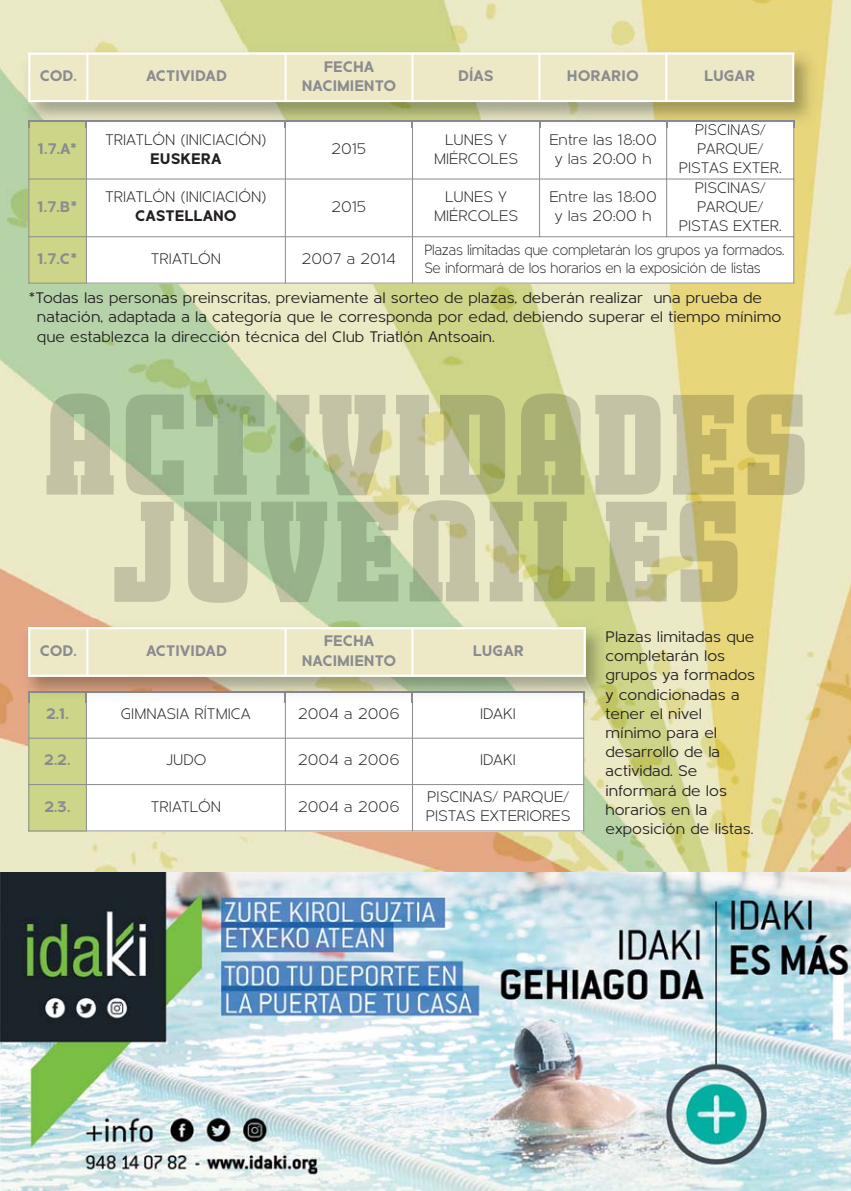
<style>
.page{position:relative;width:851px;height:1191px;background:#fff}
.page>*{position:absolute;margin:0;border:0;box-sizing:border-box;transform-origin:0 0}
.t1{font:16px/19.2px "Metrisch";color:#231f20}
.t2{font:300 16px/19.2px "Metrisch";color:#231f20;text-align:center}
.t3{font:700 16px/19.2px "Metrisch";color:#8a8c8e;text-align:center}
.t4{font:700 16px "Metrisch";color:#231f20}
.t5{font:300 15.6px/18.6px "Metrisch";letter-spacing:-.015em;color:#231f20;scale:.9 1}
</style>
<div class="page">
<img style="left:0;top:0;width:850px;height:872px">
<div style="left:28px;top:121px;width:58px;height:58px;background:#cdd588"></div>
<div style="left:86px;top:121px;width:199px;height:58px;background:#fff"></div>
<div style="left:285px;top:121px;width:127px;height:58px;background:#fff"></div>
<div style="left:412px;top:121px;width:127px;height:58px;background:#fff"></div>
<div style="left:539px;top:121px;width:127px;height:58px;background:#fff"></div>
<div style="left:666px;top:121px;width:128px;height:58px;background:#fff"></div>
<div style="left:28px;top:179px;width:58px;height:58px;background:#cdd588"></div>
<div style="left:86px;top:179px;width:199px;height:58px;background:#fff"></div>
<div style="left:285px;top:179px;width:127px;height:58px;background:#fff"></div>
<div style="left:412px;top:179px;width:127px;height:58px;background:#fff"></div>
<div style="left:539px;top:179px;width:127px;height:58px;background:#fff"></div>
<div style="left:666px;top:179px;width:128px;height:58px;background:#fff"></div>
<div style="left:28px;top:237px;width:58px;height:47px;background:#cdd588"></div>
<div style="left:86px;top:237px;width:199px;height:47px;background:#fff"></div>
<div style="left:285px;top:237px;width:127px;height:47px;background:#fff"></div>
<div style="left:412px;top:237px;width:381px;height:47px;background:#fff"></div>
<hr style="left:28px;top:121px;width:1px;height:163px;background:#8a8c8e">
<hr style="left:86px;top:121px;width:1px;height:163px;background:#8a8c8e">
<hr style="left:285px;top:121px;width:1px;height:163px;background:#8a8c8e">
<hr style="left:412px;top:121px;width:1px;height:163px;background:#8a8c8e">
<hr style="left:539px;top:121px;width:1px;height:116px;background:#8a8c8e">
<hr style="left:666px;top:121px;width:1px;height:116px;background:#8a8c8e">
<hr style="left:793px;top:121px;width:1px;height:163px;background:#8a8c8e">
<hr style="left:28px;top:178px;width:766px;height:1px;background:#8a8c8e">
<hr style="left:28px;top:236px;width:766px;height:1px;background:#8a8c8e">
<hr style="left:28px;top:283px;width:766px;height:1px;background:#8a8c8e">
<img style="left:20px;top:44px;width:800px;height:84px">
<img style="left:28px;top:121px;width:766px;height:7px">
<img style="left:696px;top:124px;width:69px;height:4px">
<div style="left:28px;top:53px;width:59px;height:49px;background:#ede9c6"></div>
<div style="left:87px;top:53px;width:198px;height:49px;background:#ede9c6"></div>
<div style="left:285px;top:53px;width:127px;height:49px;background:#ede9c6"></div>
<div style="left:412px;top:53px;width:127px;height:49px;background:#ede9c6"></div>
<div style="left:539px;top:53px;width:127px;height:49px;background:#ede9c6"></div>
<div style="left:666px;top:53px;width:128px;height:49px;background:#ede9c6"></div>
<hr style="left:28px;top:53px;width:2px;height:49px;background:#fff">
<hr style="left:86px;top:53px;width:2px;height:49px;background:#fff">
<hr style="left:284px;top:53px;width:2px;height:49px;background:#fff">
<hr style="left:411px;top:53px;width:2px;height:49px;background:#fff">
<hr style="left:538px;top:53px;width:2px;height:49px;background:#fff">
<hr style="left:665px;top:53px;width:2px;height:49px;background:#fff">
<hr style="left:792px;top:53px;width:2px;height:49px;background:#fff">
<hr style="left:28px;top:53px;width:766px;height:2px;background:#fff">
<hr style="left:28px;top:100px;width:766px;height:2px;background:#fff">
<div style="left:28px;top:691px;width:58px;height:47px;background:#cdd588"></div>
<div style="left:86px;top:691px;width:199px;height:47px;background:#fff"></div>
<div style="left:285px;top:691px;width:127px;height:47px;background:#fff"></div>
<div style="left:412px;top:691px;width:172px;height:47px;background:#fff"></div>
<div style="left:28px;top:738px;width:58px;height:46px;background:#cdd588"></div>
<div style="left:86px;top:738px;width:199px;height:46px;background:#fff"></div>
<div style="left:285px;top:738px;width:127px;height:46px;background:#fff"></div>
<div style="left:412px;top:738px;width:172px;height:46px;background:#fff"></div>
<div style="left:28px;top:784px;width:58px;height:47px;background:#cdd588"></div>
<div style="left:86px;top:784px;width:199px;height:47px;background:#fff"></div>
<div style="left:285px;top:784px;width:127px;height:47px;background:#fff"></div>
<div style="left:412px;top:784px;width:172px;height:47px;background:#fff"></div>
<hr style="left:28px;top:691px;width:1px;height:140px;background:#8a8c8e">
<hr style="left:86px;top:691px;width:1px;height:140px;background:#8a8c8e">
<hr style="left:285px;top:691px;width:1px;height:140px;background:#8a8c8e">
<hr style="left:412px;top:691px;width:1px;height:140px;background:#8a8c8e">
<hr style="left:583px;top:691px;width:1px;height:140px;background:#8a8c8e">
<hr style="left:28px;top:737px;width:556px;height:1px;background:#8a8c8e">
<hr style="left:28px;top:784px;width:556px;height:1px;background:#8a8c8e">
<hr style="left:28px;top:830px;width:556px;height:1px;background:#8a8c8e">
<img style="left:19px;top:618px;width:592px;height:84px">
<img style="left:28px;top:691px;width:556px;height:11px">
<div style="left:28px;top:627px;width:59px;height:49px;background:#ede9c6"></div>
<div style="left:87px;top:627px;width:198px;height:49px;background:#ede9c6"></div>
<div style="left:285px;top:627px;width:127px;height:49px;background:#ede9c6"></div>
<div style="left:412px;top:627px;width:173px;height:49px;background:#ede9c6"></div>
<hr style="left:28px;top:627px;width:2px;height:49px;background:#fff">
<hr style="left:86px;top:627px;width:2px;height:49px;background:#fff">
<hr style="left:284px;top:627px;width:2px;height:49px;background:#fff">
<hr style="left:411px;top:627px;width:2px;height:49px;background:#fff">
<hr style="left:583px;top:627px;width:2px;height:49px;background:#fff">
<hr style="left:28px;top:627px;width:557px;height:2px;background:#fff">
<hr style="left:28px;top:674px;width:557px;height:2px;background:#fff">
<img style="left:47px;top:393px;width:757px;height:102px">
<img style="left:114px;top:500px;width:623px;height:103px">
<img style="left:0;top:872px;width:850px;height:319px">
<p class="t3" style="left:40px;top:68px;width:38px">COD.</p>
<p class="t3" style="left:146px;top:68px;width:82px">ACTIVIDAD</p>
<p class="t3" style="left:301px;top:58px;width:96px">FECHA<br>NACIMIENTO</p>
<p class="t3" style="left:458px;top:68px;width:37px">DÍAS</p>
<p class="t3" style="left:567px;top:68px;width:73px">HORARIO</p>
<p class="t3" style="left:704px;top:68px;width:53px">LUGAR</p>
<p class="t3" style="left:38px;top:141px;width:41px">1.7.A*</p>
<p class="t3" style="left:38px;top:198px;width:42px">1.7.B*</p>
<p class="t2" style="left:105px;top:131px;width:163px">TRIATLÓN (INICIACIÓN)</p>
<p class="t4" style="left:150px;top:152px;width:73px">EUSKERA</p>
<p class="t2" style="left:105px;top:189px;width:163px">TRIATLÓN (INICIACIÓN)</p>
<p class="t4" style="left:135px;top:210px;width:103px">CASTELLANO</p>
<p class="t2" style="left:331px;top:141px;width:36px">2015</p>
<p class="t2" style="left:434px;top:131px;width:85px">LUNES Y<br>MIÉRCOLES</p>
<p class="t2" style="left:549px;top:131px;width:109px">Entre las 18:00 y las 20:00 h</p>
<p class="t2" style="left:678px;top:122px;width:104px">PISCINAS/<br>PARQUE/<br>PISTAS EXTER.</p>
<p class="t2" style="left:331px;top:199px;width:36px">2015</p>
<p class="t2" style="left:434px;top:189px;width:85px">LUNES Y<br>MIÉRCOLES</p>
<p class="t2" style="left:549px;top:189px;width:109px">Entre las 18:00 y las 20:00 h</p>
<p class="t2" style="left:678px;top:180px;width:104px">PISCINAS/<br>PARQUE/<br>PISTAS EXTER.</p>
<p class="t3" style="left:38px;top:250px;width:42px">1.7.C*</p>
<p class="t2" style="left:151px;top:251px;width:72px">TRIATLÓN</p>
<p class="t2" style="left:302px;top:251px;width:96px">2007 a 2014</p>
<p class="t5" style="left:424px;top:242px;width:401px">Plazas limitadas que completarán los grupos ya formados.<br>Se informará de los horarios en la exposición de listas</p>
<p class="t1" style="left:37px;top:290px;width:745px;text-indent:-9px">*Todas las personas preinscritas, previamente al sorteo de plazas, deberán realizar una prueba de natación, adaptada a la categoría que le corresponda por edad, debiendo superar el tiempo mínimo que establezca la dirección técnica del Club Triatlón Antsoain.</p>
<p class="t3" style="left:40px;top:642px;width:38px">COD.</p>
<p class="t3" style="left:146px;top:642px;width:82px">ACTIVIDAD</p>
<p class="t3" style="left:301px;top:633px;width:96px">FECHA<br>NACIMIENTO</p>
<p class="t3" style="left:473px;top:642px;width:53px">LUGAR</p>
<p class="t3" style="left:46px;top:705px;width:24px">2.1.</p>
<p class="t2" style="left:121px;top:706px;width:131px">GIMNASIA RÍTMICA</p>
<p class="t2" style="left:298px;top:706px;width:103px">2004 a 2006</p>
<p class="t2" style="left:480px;top:706px;width:37px">IDAKI</p>
<p class="t3" style="left:45px;top:752px;width:27px">2.2.</p>
<p class="t2" style="left:165px;top:752px;width:42px">JUDO</p>
<p class="t2" style="left:298px;top:752px;width:103px">2004 a 2006</p>
<p class="t2" style="left:480px;top:752px;width:37px">IDAKI</p>
<p class="t3" style="left:45px;top:798px;width:27px">2.3.</p>
<p class="t2" style="left:151px;top:798px;width:72px">TRIATLÓN</p>
<p class="t2" style="left:298px;top:798px;width:103px">2004 a 2006</p>
<p class="t2" style="left:425px;top:789px;width:146px;text-align:left">PISCINAS/ PARQUE/<br>PISTAS EXTERIORES</p>
<p class="t1" style="left:605px;top:629px;width:151px">Plazas limitadas que completarán los grupos ya formados y condicionadas a tener el nivel mínimo para el desarrollo de la actividad. Se informará de los horarios en la exposición de listas.</p>
</div>
